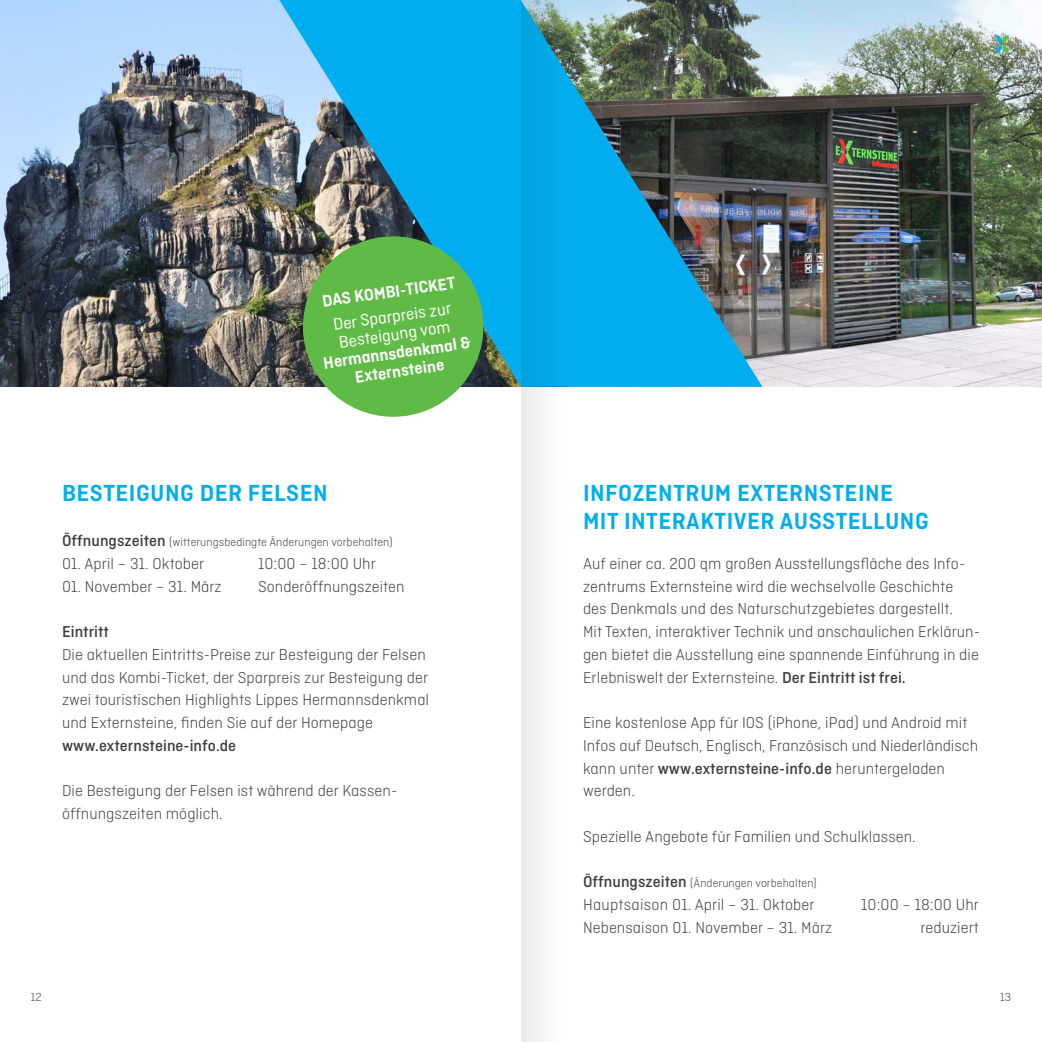
<style>
.page{position:relative;width:1042px;height:1042px;background:#fff}
.page>*{position:absolute;margin:0;border:0;box-sizing:border-box;transform-origin:0 0}
.t1{font:600 24.5px "Ciutadella";letter-spacing:.02em;color:#00aeef}
.t2{font:600 17.5px "Ciutadella";color:#fff}
.t3{font:17.5px "Ciutadella";color:#fff}
.t4{font:300 16.62px/22.8px "Ciutadella";letter-spacing:.005em;color:#3e3e3f}
.t5{font:500 16.62px "Ciutadella";letter-spacing:.005em;color:#3e3e3f}
.t6{font:300 12.25px "Ciutadella";letter-spacing:.005em;color:#3e3e3f}
.s1{font-weight:500;font-size:16.62px}
.s2{font-weight:500}
</style>
<div class="page">
<img style="left:0;top:0;width:1042px;height:387px">
<img style="left:279px;top:0;width:483px;height:387px">
<div style="left:303px;top:236px;width:180px;height:181px;background:#60bb46;border-radius:50%"></div>
<svg style="left:994px;top:35px;width:15px;height:18px"></svg>
<svg style="left:521px;top:0;width:41px;height:1042px"></svg>
<p class="t2" style="left:321px;top:291px;width:136px;rotate:-8deg">DAS KOMBI-TICKET</p>
<p class="t3" style="left:332px;top:315px;width:120px;rotate:-8deg">Der Sparpreis zur</p>
<p class="t3" style="left:338px;top:333px;width:114px;rotate:-8deg">Besteigung vom</p>
<p class="t2" style="left:322px;top:353px;width:150px;rotate:-8deg">Hermannsdenkmal &amp;</p>
<p class="t2" style="left:354px;top:367px;width:91px;rotate:-8deg">Externsteine</p>
<p class="t1" style="left:62px;top:479px;width:267px">BESTEIGUNG DER FELSEN</p>
<p class="t6" style="left:62px;top:535px;width:332px"><span class="s1">Öffnungszeiten</span> (witterungsbedingte Änderungen vorbehalten)</p>
<p class="t4" style="left:62px;top:552px;width:144px">01. April – 31. Oktober</p>
<p class="t4" style="left:258px;top:552px;width:119px">10:00 – 18:00 Uhr</p>
<p class="t4" style="left:62px;top:575px;width:161px">01. November – 31. März</p>
<p class="t4" style="left:258px;top:575px;width:148px">Sonderöffnungszeiten</p>
<p class="t5" style="left:62px;top:622px;width:49px">Eintritt</p>
<p class="t4" style="left:62px;top:643px;width:365px">Die aktuellen Eintritts-Preise zur Besteigung der Felsen</p>
<p class="t4" style="left:62px;top:666px;width:369px">und das Kombi-Ticket, der Sparpreis zur Besteigung der zwei touristischen Highlights Lippes Hermannsdenkmal</p>
<p class="t4" style="left:62px;top:711px;width:312px">und Externsteine, finden Sie auf der Homepage</p>
<p class="t5" style="left:62px;top:736px;width:176px">www.externsteine-info.de</p>
<p class="t4" style="left:62px;top:779px;width:337px">Die Besteigung der Felsen ist während der Kassen&shy;öffnungszeiten möglich.</p>
<p class="t1" style="left:583px;top:479px;width:311px">INFOZENTRUM EXTERNSTEINE</p>
<p class="t1" style="left:583px;top:507px;width:347px">MIT INTERAKTIVER AUSSTELLUNG</p>
<p class="t4" style="left:583px;top:552px;width:398px">Auf einer ca. 200 qm großen Ausstellungsfläche des Info&shy;zentrums Externsteine wird die wechselvolle Geschichte des Denkmals und des Naturschutzgebietes dargestellt.<br>Mit Texten, interaktiver Technik und anschaulichen Erklärun&shy;gen bietet die Ausstellung eine spannende Einführung in die Erlebniswelt der Externsteine. <span class="s2">Der Eintritt ist frei.</span></p>
<p class="t4" style="left:583px;top:711px;width:396px">Eine kostenlose App für IOS (iPhone, iPad) und Android mit Infos auf Deutsch, Englisch, Französisch und Niederländisch kann unter <span class="s2">www.externsteine-info.de</span> heruntergeladen werden.</p>
<p class="t4" style="left:583px;top:825px;width:334px">Spezielle Angebote für Familien und Schulklassen.</p>
<p class="t6" style="left:583px;top:877px;width:235px"><span class="s1">Öffnungszeiten</span> (Änderungen vorbehalten)</p>
<p class="t4" style="left:583px;top:893px;width:233px">Hauptsaison 01. April – 31. Oktober</p>
<p class="t4" style="left:861px;top:893px;width:119px">10:00 – 18:00 Uhr</p>
<p class="t4" style="left:583px;top:916px;width:251px">Nebensaison 01. November – 31. März</p>
<p class="t4" style="left:920px;top:916px;width:60px">reduziert</p>
<p class="t6" style="left:31px;top:990px;width:12px">12</p>
<p class="t6" style="left:1000px;top:990px;width:13px">13</p>
</div>
